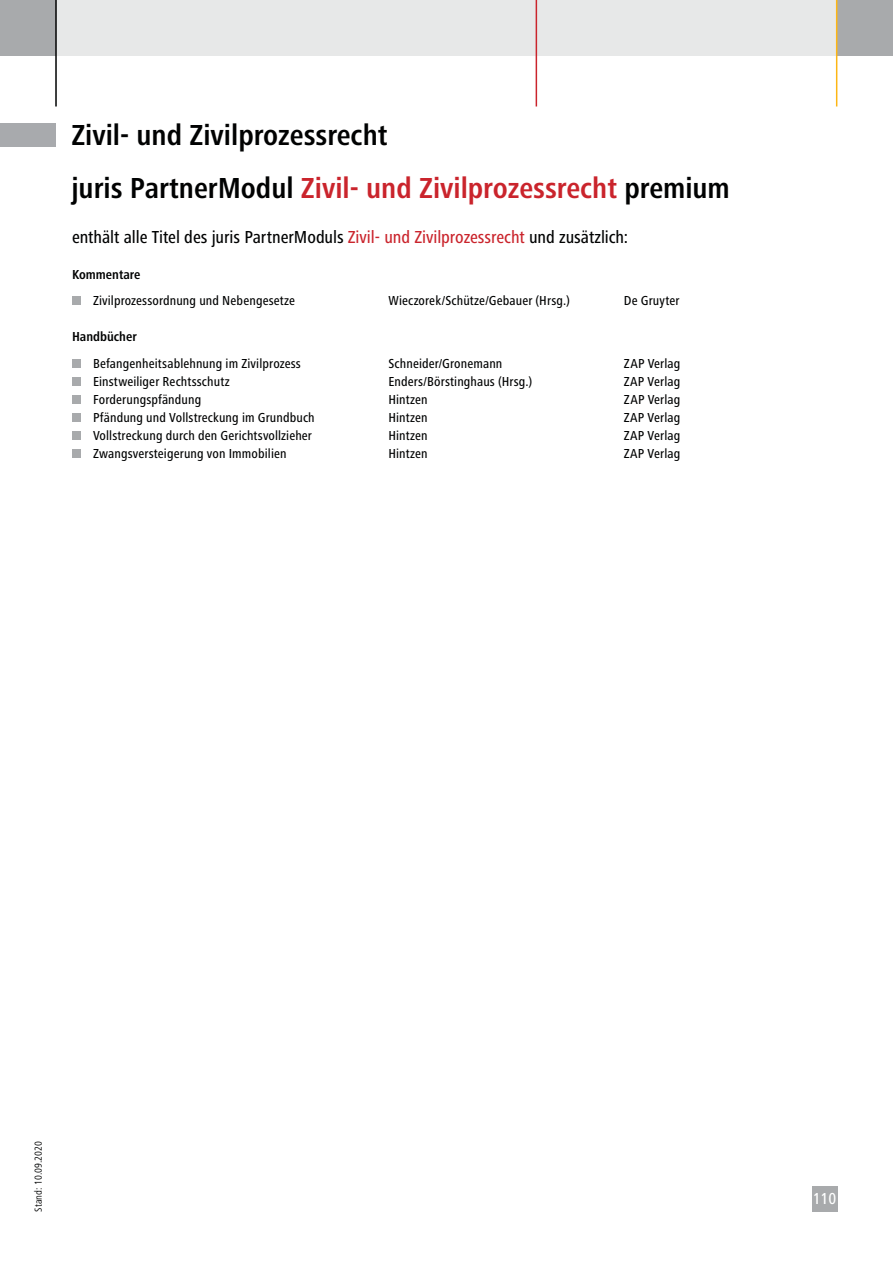
<style>
.page{position:relative;width:893px;height:1263px;background:#fff}
.page>*{position:absolute;margin:0;border:0;box-sizing:border-box;transform-origin:0 0}
.t1{font:700 condensed 30px "Frutiger Next Pro";color:#ca242c}
.t2{font:700 condensed 30px "Frutiger Next Pro";color:#010202}
.t3{font:500 condensed 18px "Frutiger Next Pro";letter-spacing:-.005em;color:#010202}
.t4{font:500 condensed 16.5px "Frutiger Next Pro";color:#fff}
.t5{font:500 condensed 13.5px "Frutiger Next Pro";letter-spacing:.01em;color:#010202}
.t6{font:700 condensed 13.5px "Frutiger Next Pro";color:#010202}
.t7{font:condensed 10.5px "Frutiger Next Pro";color:#010202}
.s1{color:#010202}
.s2{color:#ca242c}
</style>
<div class="page">
<div style="left:812px;top:1186px;width:25px;height:25px;background:#a8aaac"></div>
<div style="left:55px;top:0;width:782px;height:56px;background:#e7e8e8"></div>
<div style="left:0;top:0;width:55px;height:56px;background:#a8aaac"></div>
<div style="left:837px;top:0;width:56px;height:56px;background:#a8aaac"></div>
<hr style="left:55px;top:0;width:2px;height:107px;background:#010202">
<hr style="left:836px;top:0;width:1px;height:107px;background:#fdb614">
<hr style="left:536px;top:0;width:1px;height:107px;background:#ca242c">
<div style="left:0;top:124px;width:55px;height:23px;background:#a8aaad"></div>
<div style="left:72px;top:297px;width:8px;height:8px;background:#a8aaac"></div>
<div style="left:72px;top:359px;width:8px;height:9px;background:#a8aaac"></div>
<div style="left:72px;top:377px;width:8px;height:9px;background:#a8aaac"></div>
<div style="left:72px;top:395px;width:8px;height:9px;background:#a8aaac"></div>
<div style="left:72px;top:413px;width:8px;height:9px;background:#a8aaac"></div>
<div style="left:72px;top:431px;width:8px;height:9px;background:#a8aaac"></div>
<div style="left:72px;top:449px;width:8px;height:9px;background:#a8aaac"></div>
<h1 class="t2" style="left:71px;top:123px;width:318px">Zivil- und Zivilprozessrecht</h1>
<h1 class="t1" style="left:71px;top:176px;width:660px"><span class="s1">juris PartnerModul</span> Zivil- und Zivilprozessrecht <span class="s1">premium</span></h1>
<h2 class="t3" style="left:72px;top:229px;width:558px">enthält alle Titel des juris PartnerModuls <span class="s2">Zivil- und Zivilprozessrecht</span> und zusätzlich:</h2>
<p class="t6" style="left:72px;top:269px;width:70px">Kommentare</p>
<p class="t5" style="left:93px;top:295px;width:204px">Zivilprozessordnung und Nebengesetze</p>
<p class="t5" style="left:388px;top:295px;width:183px">Wieczorek/Schütze/Gebauer (Hrsg.)</p>
<p class="t5" style="left:624px;top:295px;width:57px">De Gruyter</p>
<p class="t6" style="left:72px;top:331px;width:66px">Handbücher</p>
<p class="t5" style="left:93px;top:358px;width:209px">Befangenheitsablehnung im Zivilprozess</p>
<p class="t5" style="left:388px;top:358px;width:115px">Schneider/Gronemann</p>
<p class="t5" style="left:624px;top:358px;width:58px">ZAP Verlag</p>
<p class="t5" style="left:93px;top:376px;width:138px">Einstweiliger Rechtsschutz</p>
<p class="t5" style="left:388px;top:376px;width:145px">Enders/Börstinghaus (Hrsg.)</p>
<p class="t5" style="left:624px;top:376px;width:58px">ZAP Verlag</p>
<p class="t5" style="left:93px;top:394px;width:110px">Forderungspfändung</p>
<p class="t5" style="left:388px;top:394px;width:41px">Hintzen</p>
<p class="t5" style="left:624px;top:394px;width:58px">ZAP Verlag</p>
<p class="t5" style="left:93px;top:412px;width:223px">Pfändung und Vollstreckung im Grundbuch</p>
<p class="t5" style="left:388px;top:412px;width:41px">Hintzen</p>
<p class="t5" style="left:624px;top:412px;width:58px">ZAP Verlag</p>
<p class="t5" style="left:93px;top:430px;width:221px">Vollstreckung durch den Gerichtsvollzieher</p>
<p class="t5" style="left:388px;top:430px;width:41px">Hintzen</p>
<p class="t5" style="left:624px;top:430px;width:58px">ZAP Verlag</p>
<p class="t5" style="left:93px;top:448px;width:195px">Zwangsversteigerung von Immobilien</p>
<p class="t5" style="left:388px;top:448px;width:41px">Hintzen</p>
<p class="t5" style="left:624px;top:448px;width:58px">ZAP Verlag</p>
<p class="t7" style="left:34px;top:1212px;width:72px;rotate:-90deg">Stand: 10.09.2020</p>
<p class="t4" style="left:813px;top:1192px;width:25px">110</p>
</div>
